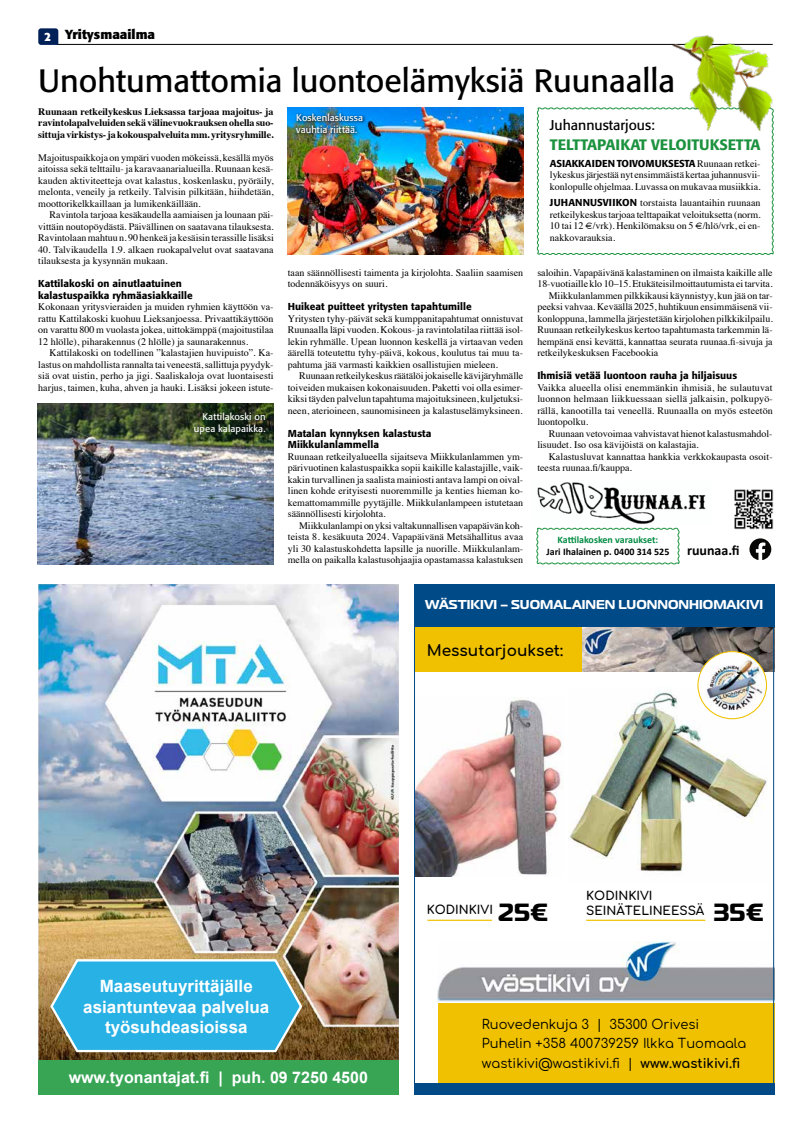
<style>
.page{position:relative;width:794px;height:1134px;background:#fff}
.page>*{position:absolute;margin:0;border:0;box-sizing:border-box;transform-origin:0 0}
.t1{font:32px "Formata";color:#000}
.t2{font:700 24.9px "Magistral";color:#000}
.t3{font:700 17px/20.4px "Arial";color:#fff;text-align:center}
.t4{font:700 16px "Arial";color:#fff}
.t5{font:15.3px "Comfortaa";color:#000}
.t6{font:500 15px "Formata";color:#1b923e}
.t7{font:14px "Formata";color:#000}
.t8{font:700 14px "Calibri";color:#000}
.t9{font:13px/19.5px "Comfortaa";color:#000}
.t10{font:700 13px "Formata";color:#000}
.t11{font:700 12.8px "Magistral";color:#fff}
.t12{font:12px/14.4px "Comfortaa";color:#000}
.t13{font:10px/11.5px "Times";color:#000;text-align:justify}
.t14{font:500 10px/11.5px "Formata";letter-spacing:.005em;color:#000}
.t15{font:700 10px/11.5px "Times";letter-spacing:-.005em;color:#000;text-align:justify}
.t16{font:700 10px "Calibri";color:#000}
.t17{font:700 10px "Calibri";color:#008c42}
.t18{font:9.5px/11.5px "Formata";letter-spacing:.01em;color:#fff}
.s1{font-family:"Times";font-weight:400}
.s2{font-family:"Formata";font-weight:500}
</style>
<div class="page">
<hr style="left:56px;top:44px;width:716px;height:1px;background:#000">
<svg style="left:38px;top:28px;width:20px;height:17px"></svg>
<img style="left:288px;top:108px;width:235px;height:146px">
<img style="left:537px;top:482px;width:169px;height:42px">
<img style="left:37px;top:404px;width:237px;height:161px">
<img style="left:734px;top:489px;width:39px;height:40px">
<svg style="left:536px;top:107px;width:238px;height:148px"></svg>
<img style="left:294px;top:112px;width:72px;height:24px">
<svg style="left:749px;top:538px;width:22px;height:22px"></svg>
<svg style="left:536px;top:527px;width:144px;height:38px"></svg>
<img style="left:639px;top:35px;width:135px;height:131px">
<img style="left:581px;top:627px;width:191px;height:45px">
<div style="left:414px;top:584px;width:360px;height:43px;background:#004a87"></div>
<hr style="left:427px;top:920px;width:65px;height:1px;background:#efc100">
<hr style="left:586px;top:920px;width:119px;height:1px;background:#efc100">
<img style="left:568px;top:691px;width:199px;height:181px">
<img style="left:416px;top:699px;width:146px;height:177px">
<div style="left:414px;top:627px;width:167px;height:45px;background:#efc100"></div>
<div style="left:438px;top:1003px;width:336px;height:91px;background:#efc100"></div>
<div style="left:698px;top:652px;width:68px;height:67px;background:#fff;border-radius:50%"></div>
<img style="left:699px;top:655px;width:66px;height:55px">
<div style="left:697px;top:651px;width:70px;height:68px;border:1px solid #efc100;border-radius:50%"></div>
<div style="left:414px;top:1083px;width:360px;height:11px;background:#004a87"></div>
<img style="left:437px;top:941px;width:335px;height:60px">
<img style="left:38px;top:584px;width:360px;height:476px">
<svg style="left:49px;top:958px;width:255px;height:95px;background:#42accf"></svg>
<div style="left:38px;top:1060px;width:360px;height:34px;background:#38a555"></div>
<h3 class="t10" style="left:45px;top:27px;width:112px"><sub>2</sub> Yritysmaailma</h3>
<h1 class="t1" style="left:38px;top:62px;width:638px">Unohtumattomia luontoelämyksiä Ruunaalla</h1>
<p class="t15" style="left:38px;top:105px;width:237px">Ruunaan retkeilykeskus Lieksassa tarjoaa majoitus- ja ravintolapalveluiden sekä välinevuokrauksen ohella suo&shy;sittuja virkistys- ja kokouspalveluita mm. yritysryhmille.</p>
<p class="t13" style="left:38px;top:151px;width:237px">Majoituspaikkoja on ympäri vuoden mökeissä, kesällä myös aitoissa sekä telttailu- ja karavaanarialueilla. Ruunaan kesä&shy;kauden aktiviteetteja ovat kalastus, koskenlasku, pyöräily, melonta, veneily ja retkeily. Talvisin pilkitään, hiihdetään, moottorikelkkaillaan ja lumikenkäillään.</p>
<p class="t13" style="left:38px;top:208px;width:237px;text-indent:11px">Ravintola tarjoaa kesäkaudella aamiaisen ja lounaan päi&shy;vittäin noutopöydästä. Päivällinen on saatavana tilauksesta.<br>Ravintolaan mahtuu n. 90 henkeä ja kesäisin terassille lisäksi</p>
<p class="t13" style="left:38px;top:243px;width:237px">40. Talvikaudella 1.9. alkaen ruokapalvelut ovat saatavana tilauksesta ja kysynnän mukaan.</p>
<p class="t14" style="left:38px;top:278px;width:156px">Kattilakoski on ainutlaatuinen kalastuspaikka ryhmäasiakkaille</p>
<p class="t13" style="left:38px;top:300px;width:237px">Kokonaan yritysvieraiden ja muiden ryhmien käyttöön va&shy;rattu Kattilakoski kuohuu Lieksanjoessa. Privaattikäyttöön on varattu 800 m vuolasta jokea, uittokämppä (majoitustilaa 12 hlölle), piharakennus (2 hlölle) ja saunarakennus.</p>
<p class="t13" style="left:38px;top:346px;width:237px;text-indent:11px">Kattilakoski on todellinen ”kalastajien huvipuisto”. Ka&shy;lastus on mahdollista rannalta tai veneestä, sallittuja pyydyk&shy;siä ovat uistin, perho ja jigi. Saaliskaloja ovat luontaisesti harjus, taimen, kuha, ahven ja hauki. Lisäksi jokeen istute-</p>
<p class="t18" style="left:296px;top:112px;width:68px">Koskenlaskussa vauhtia riittää.</p>
<h3 class="t7" style="left:550px;top:117px;width:106px">Juhannustarjous:</h3>
<h3 class="t6" style="left:550px;top:136px;width:212px">TELTTAPAIKAT VELOITUKSETTA</h3>
<p class="t14" style="left:550px;top:157px;width:212px">ASIAKKAIDEN TOIVOMUKSESTA <span class="s1">Ruunaan retkei-</span></p>
<p class="t13" style="left:550px;top:168px;width:212px">lykeskus järjestää nyt ensimmäistä kertaa juhannusvii&shy;konlopulle ohjelmaa. Luvassa on mukavaa musiikkia.</p>
<p class="t13" style="left:550px;top:196px;width:212px"><span class="s2">JUHANNUSVIIKON</span> torstaista lauantaihin ruunaan retkeilykeskus tarjoaa telttapaikat veloituksetta (norm.<br>10 tai 12 €/vrk). Henkilömaksu on 5 €/hlö/vrk, ei en&shy;nakkovarauksia.</p>
<p class="t13" style="left:537px;top:266px;width:237px">saloihin. Vapapäivänä kalastaminen on ilmaista kaikille alle</p>
<p class="t13" style="left:537px;top:277px;width:237px">18-vuotiaille klo 10–15. Etukäteisilmoittautumista ei tarvita.</p>
<p class="t13" style="left:549px;top:289px;width:225px">Miikkulanlammen pilkkikausi käynnistyy, kun jää on tar-</p>
<p class="t13" style="left:537px;top:300px;width:237px">peeksi vahvaa. Keväällä 2025, huhtikuun ensimmäisenä vii-</p>
<p class="t13" style="left:537px;top:312px;width:237px">konloppuna, lammella järjestetään kirjolohen pilkkikilpailu.</p>
<p class="t13" style="left:537px;top:323px;width:237px">Ruunaan retkeilykeskus kertoo tapahtumasta tarkemmin lä-</p>
<p class="t13" style="left:537px;top:335px;width:237px">hempänä ensi kevättä, kannattaa seurata ruunaa.fi-sivuja ja</p>
<p class="t13" style="left:537px;top:346px;width:122px">retkeilykeskuksen Facebookia</p>
<p class="t14" style="left:537px;top:370px;width:201px">Ihmisiä vetää luontoon rauha ja hiljaisuus</p>
<p class="t13" style="left:537px;top:381px;width:237px">Vaikka alueella olisi enemmänkin ihmisiä, he sulautuvat luonnon helmaan liikkuessaan siellä jalkaisin, polkupyö&shy;rällä, kanootilla tai veneellä. Ruunaalla on myös esteetön luontopolku.</p>
<p class="t13" style="left:537px;top:427px;width:237px;text-indent:11px">Ruunaan vetovoimaa vahvistavat hienot kalastusmahdol&shy;lisuudet. Iso osa kävijöistä on kalastajia.</p>
<p class="t13" style="left:537px;top:450px;width:237px;text-indent:11px">Kalastusluvat kannattaa hankkia verkkokaupasta osoit&shy;teesta ruunaa.fi/kauppa.</p>
<p class="t13" style="left:288px;top:266px;width:237px">taan säännöllisesti taimenta ja kirjolohta. Saaliin saamisen todennäköisyys on suuri.</p>
<p class="t14" style="left:288px;top:301px;width:185px">Huikeat puitteet yritysten tapahtumille</p>
<p class="t13" style="left:288px;top:312px;width:237px">Yritysten tyhy-päivät sekä kumppanitapahtumat onnistuvat Ruunaalla läpi vuoden. Kokous- ja ravintolatilaa riittää isol&shy;lekin ryhmälle. Upean luonnon keskellä ja virtaavan veden äärellä toteutettu tyhy-päivä, kokous, koulutus tai muu ta&shy;pahtuma jää varmasti kaikkien osallistujien mieleen.</p>
<p class="t13" style="left:288px;top:369px;width:237px;text-indent:11px">Ruunaan retkeilykeskus räätälöi jokaiselle kävijäryhmälle toiveiden mukaisen kokonaisuuden. Paketti voi olla esimer&shy;kiksi täyden palvelun tapahtuma majoituksineen, kuljetuksi&shy;neen, aterioineen, saunomisineen ja kalastuselämyksineen.</p>
<p class="t14" style="left:288px;top:427px;width:145px">Matalan kynnyksen kalastusta<br>Miikkulanlammella</p>
<p class="t13" style="left:288px;top:450px;width:237px">Ruunaan retkeilyalueella sijaitseva Miikkulanlammen ym&shy;pärivuotinen kalastuspaikka sopii kaikille kalastajille, vaik&shy;kakin turvallinen ja saalista mainiosti antava lampi on oival&shy;linen kohde erityisesti nuoremmille ja kenties hieman ko&shy;kemattomammille pyytäjille. Miikkulanlampeen istutetaan säännöllisesti kirjolohta.</p>
<p class="t13" style="left:288px;top:519px;width:237px;text-indent:11px">Miikkulanlampi on yksi valtakunnallisen vapapäivän koh&shy;teista 8. kesäkuuta 2024. Vapapäivänä Metsähallitus avaa yli 30 kalastuskohdetta lapsille ja nuorille. Miikkulanlam&shy;mella on paikalla kalastusohjaajia opastamassa kalastuksen</p>
<p class="t18" style="left:194px;top:411px;width:73px;text-align:right">Kattilakoski on upea kalapaikka.</p>
<p class="t17" style="left:557px;top:533px;width:102px">Kattilakosken varaukset:</p>
<p class="t16" style="left:546px;top:544px;width:124px">Jari Ihalainen p. 0400 314 525</p>
<h3 class="t8" style="left:687px;top:541px;width:54px">ruunaa.fi</h3>
<p class="t11" style="left:425px;top:597px;width:339px">WÄSTIKIVI – SUOMALAINEN LUONNONHIOMAKIVI</p>
<h3 class="t5" style="left:427px;top:636px;width:138px">Messutarjoukset:</h3>
<h3 class="t3" style="left:83px;top:977px;width:187px">Maaseutuyrittäjälle asiantuntevaa palvelua työsuhdeasioissa</h3>
<h3 class="t4" style="left:69px;top:1067px;width:301px">www.tyonantajat.fi | puh. 09 7250 4500</h3>
<p class="t12" style="left:586px;top:887px;width:120px">KODINKIVI<br>SEINÄTELINEESSÄ</p>
<h2 class="t2" style="left:498px;top:896px;width:52px">25€</h2>
<h2 class="t2" style="left:713px;top:896px;width:52px">35€</h2>
<p class="t12" style="left:427px;top:901px;width:68px">KODINKIVI</p>
<h3 class="t9" style="left:482px;top:1013px;width:266px">Ruovedenkuja 3 | 35300 Orivesi<br>Puhelin +358 400739259 Ilkka Tuomaala wastikivi@wastikivi.fi | www.wastikivi.fi</h3>
</div>
